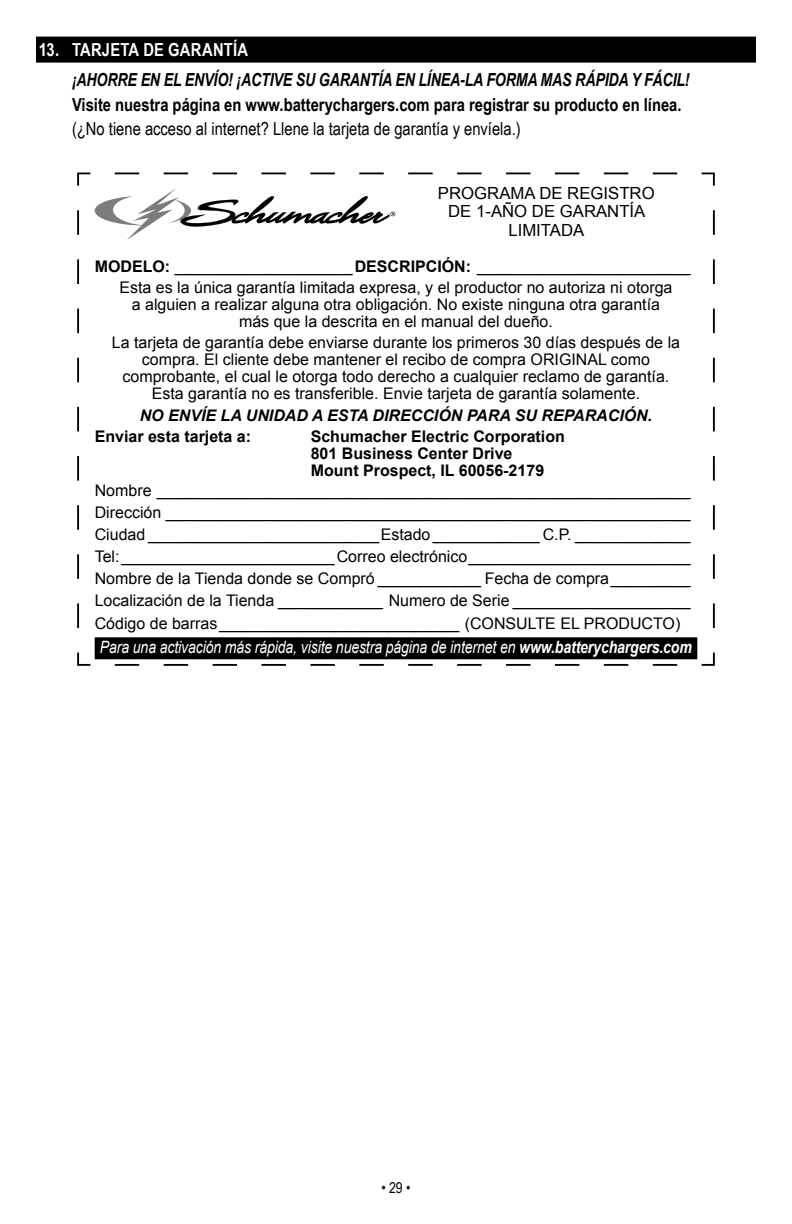
<style>
.page{position:relative;width:792px;height:1224px;background:#fff}
.page>*{position:absolute;margin:0;border:0;box-sizing:border-box;transform-origin:0 0}
.t1{font:700 18px "Arial Narrow";color:#000}
.t2{font:italic 700 18px "Arial Narrow";letter-spacing:-.01em;color:#000;scale:.96 1}
.t3{font:18px "Arial Narrow";color:#000}
.t4{font:700 18px "Arial Narrow";letter-spacing:.01em;color:#fff}
.t5{font:italic 17px "Arial";letter-spacing:-.01em;color:#fff;scale:.83 1}
.t6{font:16.8px/18.6px "Arial";color:#000;text-align:center}
.t7{font:16px/22.2px "Arial";color:#000;text-align:center}
.t8{font:700 16px/17px "Arial";color:#000}
.t9{font:italic 700 16px "Arial";color:#000}
.t10{font:15px "Arial Narrow";color:#000}
.s1{font-weight:700}
</style>
<div class="page">
<div style="left:36px;top:37px;width:720px;height:26px;background:#000"></div>
<svg style="left:77px;top:172px;width:638px;height:494px"></svg>
<div style="left:95px;top:637px;width:602px;height:22px;background:#000"></div>
<svg style="left:95px;top:188px;width:300px;height:52px"></svg>
<p class="t4" style="left:39px;top:36px;width:211px">13. TARJETA DE GARANTÍA</p>
<p class="t2" style="left:72px;top:66px;width:645px">¡AHORRE EN EL ENVÍO! ¡ACTIVE SU GARANTÍA EN LÍNEA-LA FORMA MAS RÁPIDA Y FÁCIL!</p>
<p class="t1" style="left:72px;top:91px;width:611px">Visite nuestra página en www.batterychargers.com para registrar su producto en línea.</p>
<p class="t3" style="left:72px;top:115px;width:450px">(¿No tiene acceso al internet? Llene la tarjeta de garantía y envíela.)</p>
<p class="t6" style="left:438px;top:184px;width:218px">PROGRAMA DE REGISTRO<br>DE 1-AÑO DE GARANTÍA<br>LIMITADA</p>
<p class="t7" style="left:95px;top:256px;width:598px;line-height:21.4px"><span class="s1">MODELO:</span> ____________________<span class="s1">DESCRIPCIÓN:</span> ________________________<br>Esta es la única garantía limitada expresa, y el productor no autoriza ni otorga</p>
<p class="t7" style="left:132px;top:296px;width:530px;line-height:17px">a alguien a realizar alguna otra obligación. No existe ninguna otra garantía más que la descrita en el manual del dueño.</p>
<p class="t7" style="left:112px;top:334px;width:570px;line-height:17px">La tarjeta de garantía debe enviarse durante los primeros 30 días después de la compra. El cliente debe mantener el recibo de compra ORIGINAL como comprobante, el cual le otorga todo derecho a cualquier reclamo de garantía.<br>Esta garantía no es transferible. Envie tarjeta de garantía solamente.</p>
<p class="t9" style="left:140px;top:405px;width:514px">NO ENVÍE LA UNIDAD A ESTA DIRECCIÓN PARA SU REPARACIÓN.</p>
<p class="t8" style="left:95px;top:428px;width:158px">Enviar esta tarjeta a:</p>
<p class="t8" style="left:311px;top:429px;width:256px">Schumacher Electric Corporation<br>801 Business Center Drive<br>Mount Prospect, IL 60056-2179</p>
<p class="t7" style="left:95px;top:480px;width:598px;text-align:justify">Nombre ____________________________________________________________ Dirección ___________________________________________________________ Ciudad __________________________Estado ____________ C.P. _____________ Tel:________________________Correo electrónico_________________________ Nombre de la Tienda donde se Compró ____________ Fecha de compra_________ Localización de la Tienda ____________ Numero de Serie ____________________ Código de barras___________________________ (CONSULTE EL PRODUCTO)</p>
<p class="t5" style="left:100px;top:636px;width:715px">Para una activación más rápida, visite nuestra página de internet en <span class="s1">www.batterychargers.com</span></p>
<p class="t10" style="left:381px;top:1177px;width:31px">• 29 •</p>
</div>
